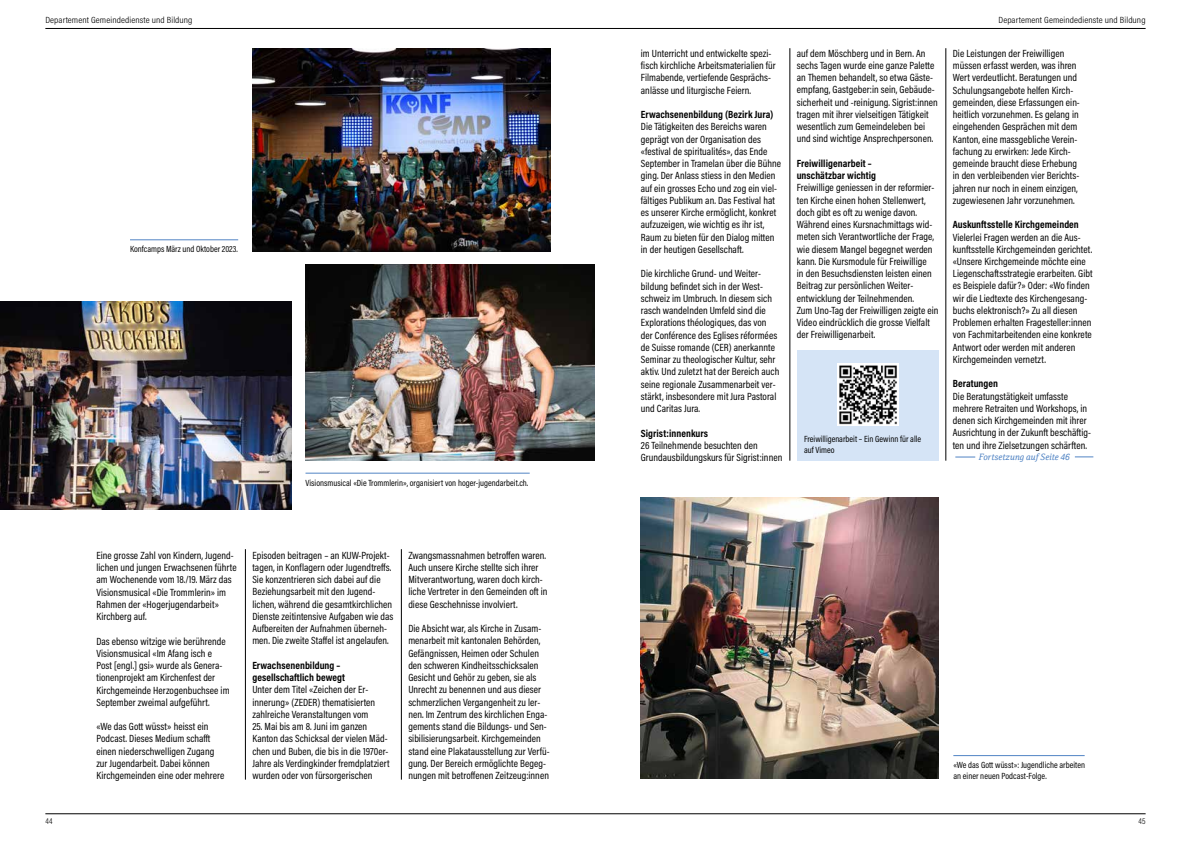
<style>
.page{position:relative;width:1191px;height:842px;background:#fff}
.page>*{position:absolute;margin:0;border:0;box-sizing:border-box;transform-origin:0 0}
.t1{font:10.5px/12.2px "Acumin Pro Cond";letter-spacing:.005em;color:#000}
.t2{font:700 10.5px/12.2px "Acumin Pro Cond";letter-spacing:.005em;color:#000}
.t3{font:9px/10.8px "Acumin Pro Cond";letter-spacing:.005em;color:#000}
.t4{font:300 9px "Acumin Pro Cond";letter-spacing:.01em;color:#000;scale:1.1 1}
.t5{font:italic 8.8px "Cordale";color:#5184c4}
.t6{font:300 8.5px "Acumin Pro Cond";color:#000}
</style>
<div class="page">
<hr style="left:45px;top:813px;width:1100px;height:1px;background:#000">
<hr style="left:45px;top:28px;width:1100px;height:1px;background:#000">
<hr style="left:789px;top:48px;width:1px;height:413px;background:#000">
<hr style="left:945px;top:48px;width:1px;height:413px;background:#000">
<svg style="left:955px;top:456px;width:20px;height:1px"></svg>
<svg style="left:1074px;top:456px;width:19px;height:1px"></svg>
<img style="left:641px;top:497px;width:297px;height:282px">
<img style="left:305px;top:265px;width:290px;height:196px">
<img style="left:0;top:301px;width:291px;height:209px">
<img style="left:252px;top:48px;width:298px;height:204px">
<hr style="left:245px;top:549px;width:1px;height:231px;background:#000">
<hr style="left:401px;top:549px;width:1px;height:231px;background:#000">
<hr style="left:305px;top:473px;width:225px;height:1px;background:#5184c4">
<hr style="left:953px;top:755px;width:131px;height:1px;background:#5184c4">
<hr style="left:130px;top:240px;width:108px;height:1px;background:#5184c4">
<div style="left:797px;top:350px;width:141px;height:111px;background:#d5e4f6"></div>
<img style="left:837px;top:364px;width:61px;height:61px">
<p class="t4" style="left:45px;top:14px;width:135px">Departement Gemeindedienste und Bildung</p>
<p class="t4" style="left:998px;top:14px;width:135px">Departement Gemeindedienste und Bildung</p>
<p class="t3" style="left:130px;top:244px;width:109px">Konfcamps März und Oktober 2023.</p>
<p class="t3" style="left:305px;top:477px;width:224px">Visionsmusical «Die Trommlerin», organisiert von hoger-jugendarbeit.ch.</p>
<p class="t1" style="left:96px;top:549px;width:142px">Eine grosse Zahl von Kindern, Jugend&shy;lichen und jungen Erwachsenen führte am Wochenende vom 18./19. März das<br>Visionsmusical «Die Trommlerin» im<br>Rahmen der «Hogerjugendarbeit»<br>Kirchberg auf.</p>
<p class="t1" style="left:96px;top:635px;width:135px">Das ebenso witzige wie berührende Visionsmusical «Im Afang isch e Post [engl.] gsi» wurde als Genera&shy;tionenprojekt am Kirchenfest der Kirchgemeinde Herzogenbuchsee im September zweimal aufgeführt.</p>
<p class="t1" style="left:96px;top:720px;width:129px">«We das Gott wüsst» heisst ein<br>Podcast. Dieses Medium schafft einen niederschwelligen Zugang zur Jugendarbeit. Dabei können<br>Kirchgemeinden eine oder mehrere</p>
<p class="t1" style="left:252px;top:549px;width:142px">Episoden beitragen – an KUW-Projekt&shy;tagen, in Konflagern oder Jugendtreffs.<br>Sie konzentrieren sich dabei auf die Beziehungsarbeit mit den Jugend&shy;lichen, während die gesamtkirchlichen Dienste zeitintensive Aufgaben wie das Aufbereiten der Aufnahmen überneh&shy;men. Die zweite Staffel ist angelaufen.</p>
<p class="t2" style="left:252px;top:659px;width:94px">Erwachsenenbildung – gesellschaftlich bewegt</p>
<p class="t1" style="left:252px;top:683px;width:124px">Unter dem Titel «Zeichen der Er&shy;innerung» (ZEDER) thematisierten zahlreiche Veranstaltungen vom</p>
<p class="t1" style="left:252px;top:720px;width:139px">25. Mai bis am 8. Juni im ganzen Kanton das Schicksal der vielen Mäd&shy;chen und Buben, die bis in die 1970er-Jahre als Verdingkinder fremdplatziert wurden oder von fürsorgerischen</p>
<p class="t1" style="left:408px;top:549px;width:141px">Zwangsmassnahmen betroffen waren.<br>Auch unsere Kirche stellte sich ihrer Mitverantwortung, waren doch kirch&shy;liche Vertreter in den Gemeinden oft in diese Geschehnisse involviert.</p>
<p class="t1" style="left:408px;top:622px;width:143px">Die Absicht war, als Kirche in Zusam&shy;menarbeit mit kantonalen Behörden, Gefängnissen, Heimen oder Schulen den schweren Kindheitsschicksalen Gesicht und Gehör zu geben, sie als Unrecht zu benennen und aus dieser schmerzlichen Vergangenheit zu ler&shy;nen. Im Zentrum des kirchlichen Enga&shy;gements stand die Bildungs- und Sen&shy;sibilisierungsarbeit. Kirchgemeinden stand eine Plakatausstellung zur Verfü&shy;gung. Der Bereich ermöglichte Begeg&shy;nungen mit betroffenen Zeitzeug:innen</p>
<p class="t1" style="left:641px;top:47px;width:136px">im Unterricht und entwickelte spezi&shy;fisch kirchliche Arbeitsmaterialien für Filmabende, vertiefende Gesprächs&shy;anlässe und liturgische Feiern.</p>
<p class="t2" style="left:641px;top:108px;width:134px">Erwachsenenbildung (Bezirk Jura)</p>
<p class="t1" style="left:641px;top:120px;width:142px">Die Tätigkeiten des Bereichs waren geprägt von der Organisation des «festival de spiritualités», das Ende September in Tramelan über die Bühne ging. Der Anlass stiess in den Medien auf ein grosses Echo und zog ein viel&shy;fältiges Publikum an. Das Festival hat es unserer Kirche ermöglicht, konkret aufzuzeigen, wie wichtig es ihr ist, Raum zu bieten für den Dialog mitten in der heutigen Gesellschaft.</p>
<p class="t1" style="left:641px;top:267px;width:140px">Die kirchliche Grund- und Weiter&shy;bildung befindet sich in der West&shy;schweiz im Umbruch. In diesem sich rasch wandelnden Umfeld sind die Explorations théologiques, das von der Conférence des Eglises réformées de Suisse romande (CER) anerkannte Seminar zu theologischer Kultur, sehr aktiv. Und zuletzt hat der Bereich auch seine regionale Zusammenarbeit ver&shy;stärkt, insbesondere mit Jura Pastoral und Caritas Jura.</p>
<p class="t2" style="left:641px;top:426px;width:69px">Sigrist:innenkurs</p>
<p class="t1" style="left:641px;top:439px;width:143px">26 Teilnehmende besuchten den<br>Grundausbildungskurs für Sigrist:innen</p>
<p class="t1" style="left:797px;top:47px;width:143px">auf dem Möschberg und in Bern. An sechs Tagen wurde eine ganze Palette an Themen behandelt, so etwa Gäste&shy;empfang, Gastgeber:in sein, Gebäude&shy;sicherheit und -reinigung. Sigrist:innen tragen mit ihrer vielseitigen Tätigkeit wesentlich zum Gemeindeleben bei und sind wichtige Ansprechpersonen.</p>
<p class="t2" style="left:797px;top:157px;width:81px">Freiwilligenarbeit – unschätzbar wichtig</p>
<p class="t1" style="left:797px;top:181px;width:143px">Freiwillige geniessen in der reformier&shy;ten Kirche einen hohen Stellenwert, doch gibt es oft zu wenige davon.<br>Während eines Kursnachmittags wid&shy;meten sich Verantwortliche der Frage, wie diesem Mangel begegnet werden kann. Die Kursmodule für Freiwillige<br>in den Besuchsdiensten leisten einen Beitrag zur persönlichen Weiter&shy;entwicklung der Teilnehmenden.<br>Zum Uno-Tag der Freiwilligen zeigte ein Video eindrücklich die grosse Vielfalt der Freiwilligenarbeit.</p>
<p class="t3" style="left:804px;top:434px;width:119px">Freiwilligenarbeit – Ein Gewinn für alle auf Vimeo</p>
<p class="t1" style="left:952px;top:47px;width:128px">Die Leistungen der Freiwilligen müssen erfasst werden, was ihren Wert verdeutlicht. Beratungen und Schulungsangebote helfen Kirch&shy;gemeinden, diese Erfassungen ein&shy;heitlich vorzunehmen. Es gelang in eingehenden Gesprächen mit dem Kanton, eine massgebliche Verein&shy;fachung zu erwirken: Jede Kirch&shy;gemeinde braucht diese Erhebung in den verbleibenden vier Berichts&shy;jahren nur noch in einem einzigen, zugewiesenen Jahr vorzunehmen.</p>
<p class="t2" style="left:952px;top:218px;width:128px">Auskunftsstelle Kirchgemeinden</p>
<p class="t1" style="left:952px;top:231px;width:141px">Vielerlei Fragen werden an die Aus&shy;kunftsstelle Kirchgemeinden gerichtet. «Unsere Kirchgemeinde möchte eine Liegenschaftsstrategie erarbeiten. Gibt es Beispiele dafür?» Oder: «Wo finden wir die Liedtexte des Kirchengesang&shy;buchs elektronisch?» Zu all diesen Problemen erhalten Fragesteller:innen von Fachmitarbeitenden eine konkrete Antwort oder werden mit anderen Kirchgemeinden vernetzt.</p>
<p class="t2" style="left:952px;top:377px;width:47px">Beratungen</p>
<p class="t1" style="left:952px;top:390px;width:140px">Die Beratungstätigkeit umfasste mehrere Retraiten und Workshops, in denen sich Kirchgemeinden mit ihrer Ausrichtung in der Zukunft beschäftig&shy;ten und ihre Zielsetzungen schärften.</p>
<p class="t5" style="left:979px;top:452px;width:93px">Fortsetzung auf Seite 46</p>
<p class="t3" style="left:953px;top:759px;width:133px">«We das Gott wüsst»: Jugendliche arbeiten an einer neuen Podcast-Folge.</p>
<p class="t6" style="left:45px;top:816px;width:9px">44</p>
<p class="t6" style="left:1138px;top:816px;width:9px">45</p>
</div>
